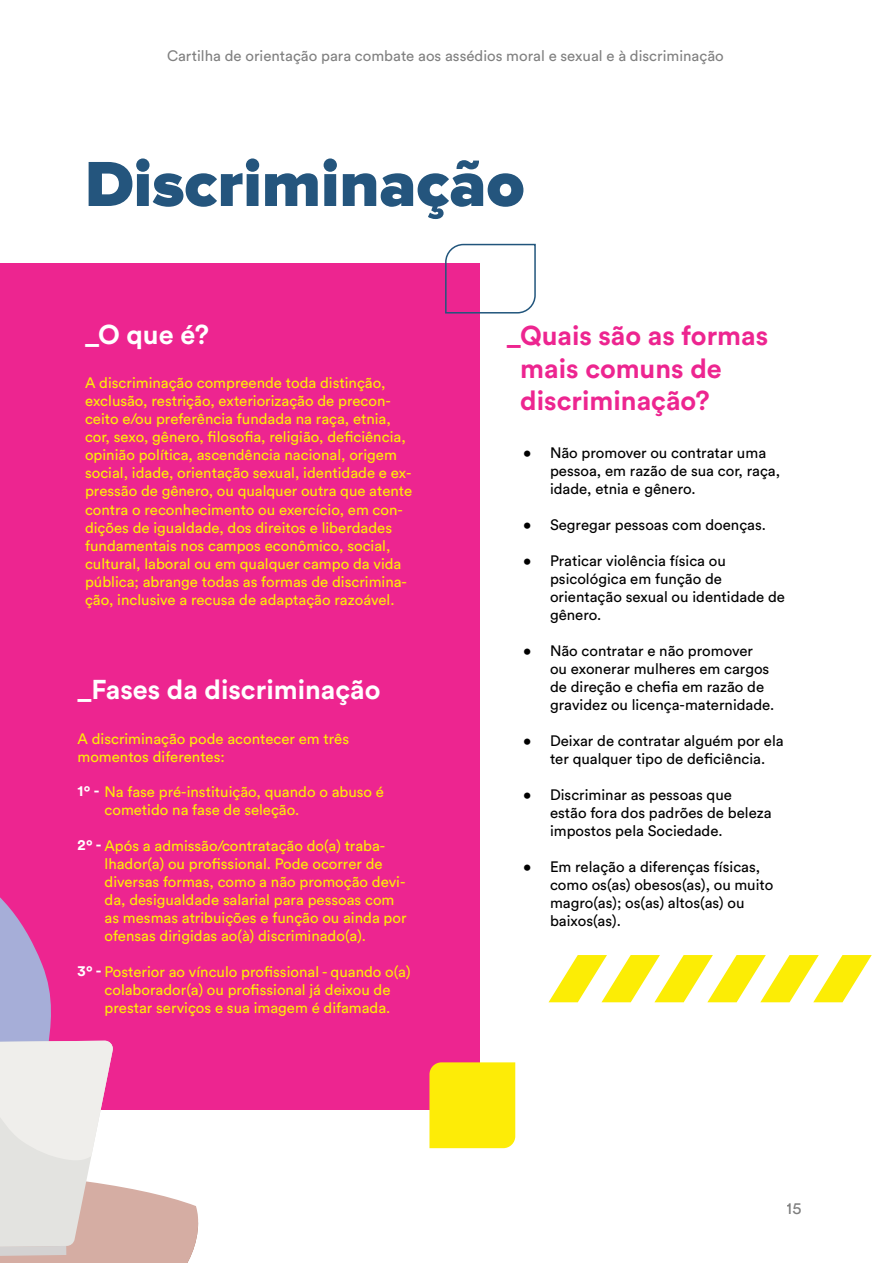
<style>
.page{position:relative;width:893px;height:1263px;background:#fff}
.page>*{position:absolute;margin:0;border:0;box-sizing:border-box;transform-origin:0 0}
.t1{font:900 66px "Proxima Nova";color:#24557d}
.t2{font:700 27px/32.4px "Circular Std";color:#ed2590}
.t3{font:700 27px "Circular Std";color:#fff}
.t4{font:16.5px "Circular Std";color:#000}
.t5{font:15px/18px "Circular Std";color:#fdec06}
.t6{font:15px/18px "Circular Std";color:#000}
.s1{font-weight:700;color:#fff}
</style>
<div class="page">
<svg style="left:549px;top:955px;width:323px;height:47px"></svg>
<div style="left:0;top:264px;width:479px;height:846px;background:#ed2590"></div>
<svg style="left:444px;top:243px;width:92px;height:71px"></svg>
<div style="left:429px;top:1062px;width:86px;height:86px;background:#fdec07"></div>
<svg style="left:0;top:897px;width:198px;height:366px"></svg>
<p class="t6" style="left:167px;top:47px;width:558px">Cartilha de orientação para combate aos assédios moral e sexual e à discriminação</p>
<h1 class="t1" style="left:85px;top:154px;width:441px">Discriminação</h1>
<h2 class="t3" style="left:85px;top:317px;width:125px">_O que é?</h2>
<p class="t5" style="left:85px;top:374px;width:329px">A discriminação compreende toda distinção, exclusão, restrição, exteriorização de precon&shy;ceito e/ou preferência fundada na raça, etnia, cor, sexo, gênero, filosofia, religião, deficiência, opinião política, ascendência nacional, origem social, idade, orientação sexual, identidade e ex&shy;pressão de gênero, ou qualquer outra que atente contra o reconhecimento ou exercício, em con&shy;dições de igualdade, dos direitos e liberdades fundamentais nos campos econômico, social, cultural, laboral ou em qualquer campo da vida pública; abrange todas as formas de discrimina&shy;ção, inclusive a recusa de adaptação razoável.</p>
<h2 class="t3" style="left:78px;top:672px;width:304px">_Fases da discriminação</h2>
<p class="t5" style="left:78px;top:730px;width:273px">A discriminação pode acontecer em três momentos diferentes:</p>
<p class="t5" style="left:78px;top:782px;width:308px"><span class="s1">1º -</span> Na fase pré-instituição, quando o abuso é</p>
<p class="t5" style="left:78px;top:836px;width:309px"><span class="s1">2º -</span> Após a admissão/contratação do(a) traba-</p>
<p class="t5" style="left:105px;top:800px;width:196px">cometido na fase de seleção.</p>
<p class="t5" style="left:105px;top:854px;width:304px">lhador(a) ou profissional. Pode ocorrer de diversas formas, como a não promoção devi&shy;da, desigualdade salarial para pessoas com as mesmas atribuições e função ou ainda por ofensas dirigidas ao(à) discriminado(a).</p>
<p class="t5" style="left:105px;top:980px;width:287px">colaborador(a) ou profissional já deixou de prestar serviços e sua imagem é difamada.</p>
<p class="t5" style="left:78px;top:962px;width:335px"><span class="s1">3º -</span> Posterior ao vínculo profissional - quando o(a)</p>
<h2 class="t2" style="left:520px;top:319px;width:249px;text-indent:-13px">_Quais são as formas mais comuns de discriminação?</h2>
<p class="t6" style="left:550px;top:444px;width:232px;text-indent:-27px">• Não promover ou contratar uma pessoa, em razão de sua cor, raça, idade, etnia e gênero.</p>
<p class="t6" style="left:523px;top:516px;width:244px">• Segregar pessoas com doenças.</p>
<p class="t6" style="left:550px;top:552px;width:236px;text-indent:-27px">• Praticar violência física ou psicológica em função de orientação sexual ou identidade de gênero.</p>
<p class="t6" style="left:550px;top:642px;width:226px;text-indent:-27px">• Não contratar e não promover<br>ou exonerar mulheres em cargos de direção e chefia em razão de gravidez ou licença-maternidade.</p>
<p class="t6" style="left:523px;top:732px;width:262px;text-align:center">• Deixar de contratar alguém por ela ter qualquer tipo de deficiência.</p>
<p class="t6" style="left:550px;top:786px;width:223px;text-indent:-27px">• Discriminar as pessoas que estão fora dos padrões de beleza impostos pela Sociedade.</p>
<p class="t6" style="left:550px;top:858px;width:225px;text-indent:-27px">• Em relação a diferenças físicas, como os(as) obesos(as), ou muito magro(as); os(as) altos(as) ou baixos(as).</p>
<p class="t4" style="left:787px;top:1198px;width:16px">15</p>
</div>
